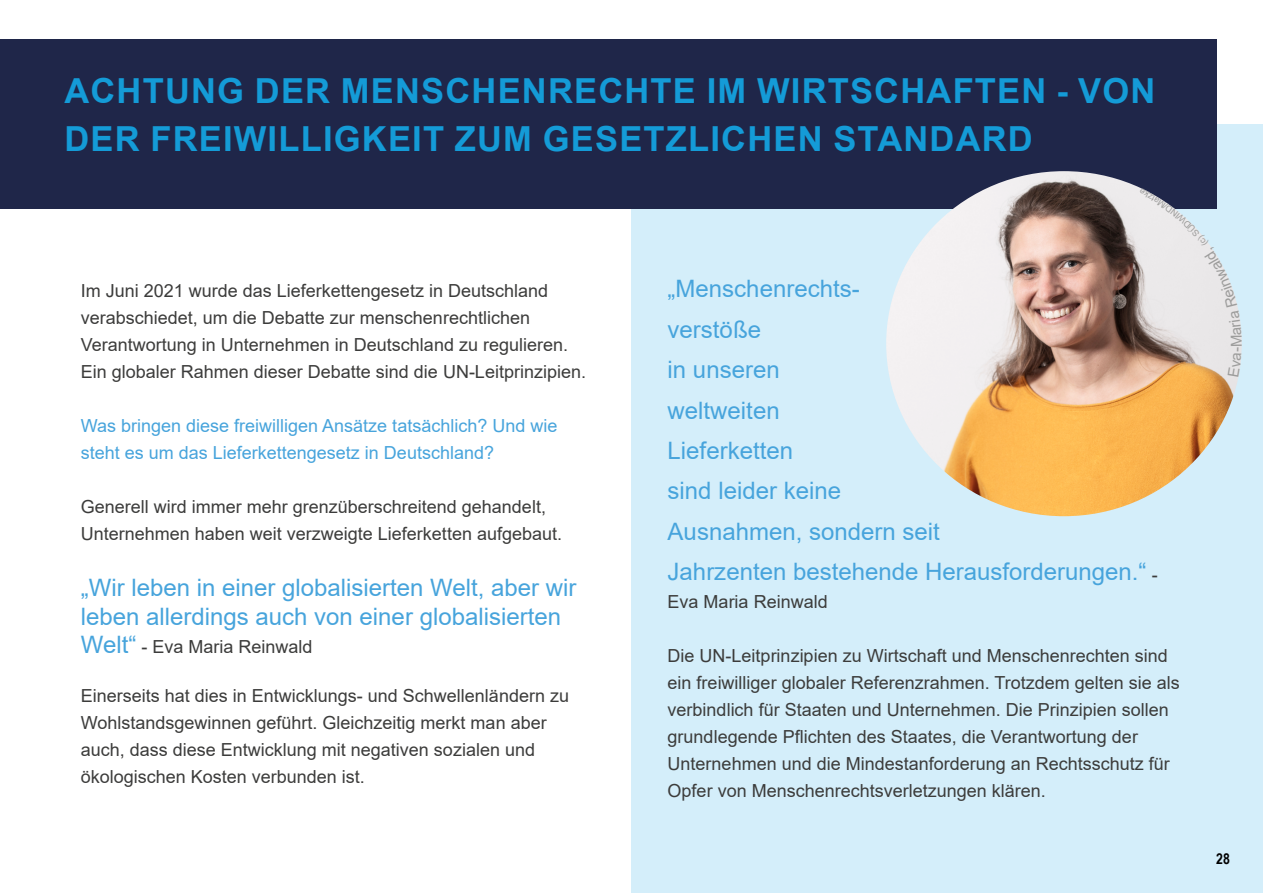
<style>
.page{position:relative;width:1263px;height:893px;background:#fff}
.page>*{position:absolute;margin:0;border:0;box-sizing:border-box;transform-origin:0 0}
.t1{font:700 34.5px/48px "Arial";letter-spacing:.035em;color:#149bd7}
.t2{font:24px/40.5px "Arial";color:#47a4dc}
.t3{font:18px/27px "Arial";color:#3c3c3b}
.t4{font:18px/27px "Arial";color:#47a4dc}
.t5{font:700 15px "Arial Narrow";color:#000}
.s1{font-size:24px;color:#47a4dc}
.s2{font-size:18px;color:#3c3c3b}
</style>
<div class="page">
<div style="left:631px;top:124px;width:632px;height:769px;background:#d4eefa"></div>
<div style="left:0;top:40px;width:1216px;height:169px;background:#1f2649"></div>
<img style="left:886px;top:171px;width:352px;height:345px">
<svg style="left:1139px;top:188px;width:103px;height:189px"></svg>
<h1 class="t1" style="left:64px;top:68px;width:1092px">ACHTUNG DER MENSCHENRECHTE IM WIRTSCHAFTEN - VON<br>DER FREIWILLIGKEIT ZUM GESETZLICHEN STANDARD</h1>
<p class="t3" style="left:81px;top:277px;width:507px">Im Juni 2021 wurde das Lieferkettengesetz in Deutschland verabschiedet, um die Debatte zur menschenrechtlichen Verantwortung in Unternehmen in Deutschland zu regulieren.<br>Ein globaler Rahmen dieser Debatte sind die UN-Leitprinzipien.</p>
<p class="t4" style="left:81px;top:412px;width:478px">Was bringen diese freiwilligen Ansätze tatsächlich? Und wie steht es um das Lieferkettengesetz in Deutschland?</p>
<p class="t3" style="left:81px;top:493px;width:483px">Generell wird immer mehr grenzüberschreitend gehandelt,<br>Unternehmen haben weit verzweigte Lieferketten aufgebaut.</p>
<h2 class="t2" style="left:81px;top:573px;width:497px;line-height:28.8px">„Wir leben in einer globalisierten Welt, aber wir leben allerdings auch von einer globalisierten</h2>
<p class="t3" style="left:81px;top:633px;width:233px"><span class="s1">Welt“</span> - Eva Maria Reinwald</p>
<p class="t3" style="left:81px;top:682px;width:490px">Einerseits hat dies in Entwicklungs- und Schwellenländern zu Wohlstandsgewinnen geführt. Gleichzeitig merkt man aber auch, dass diese Entwicklung mit negativen sozialen und ökologischen Kosten verbunden ist.</p>
<h2 class="t2" style="left:668px;top:268px;width:491px">„Menschenrechts-<br>verstöße<br>in unseren<br>weltweiten<br>Lieferketten<br>sind leider keine<br>Ausnahmen, sondern seit<br>Jahrzenten bestehende Herausforderungen.“ <span class="s2">-</span></h2>
<p class="t3" style="left:668px;top:588px;width:162px">Eva Maria Reinwald</p>
<p class="t3" style="left:668px;top:642px;width:514px">Die UN-Leitprinzipien zu Wirtschaft und Menschenrechten sind ein freiwilliger globaler Referenzrahmen. Trotzdem gelten sie als verbindlich für Staaten und Unternehmen. Die Prinzipien sollen grundlegende Pflichten des Staates, die Verantwortung der Unternehmen und die Mindestanforderung an Rechtsschutz für Opfer von Menschenrechtsverletzungen klären.</p>
<p class="t5" style="left:1216px;top:847px;width:15px">28</p>
</div>
